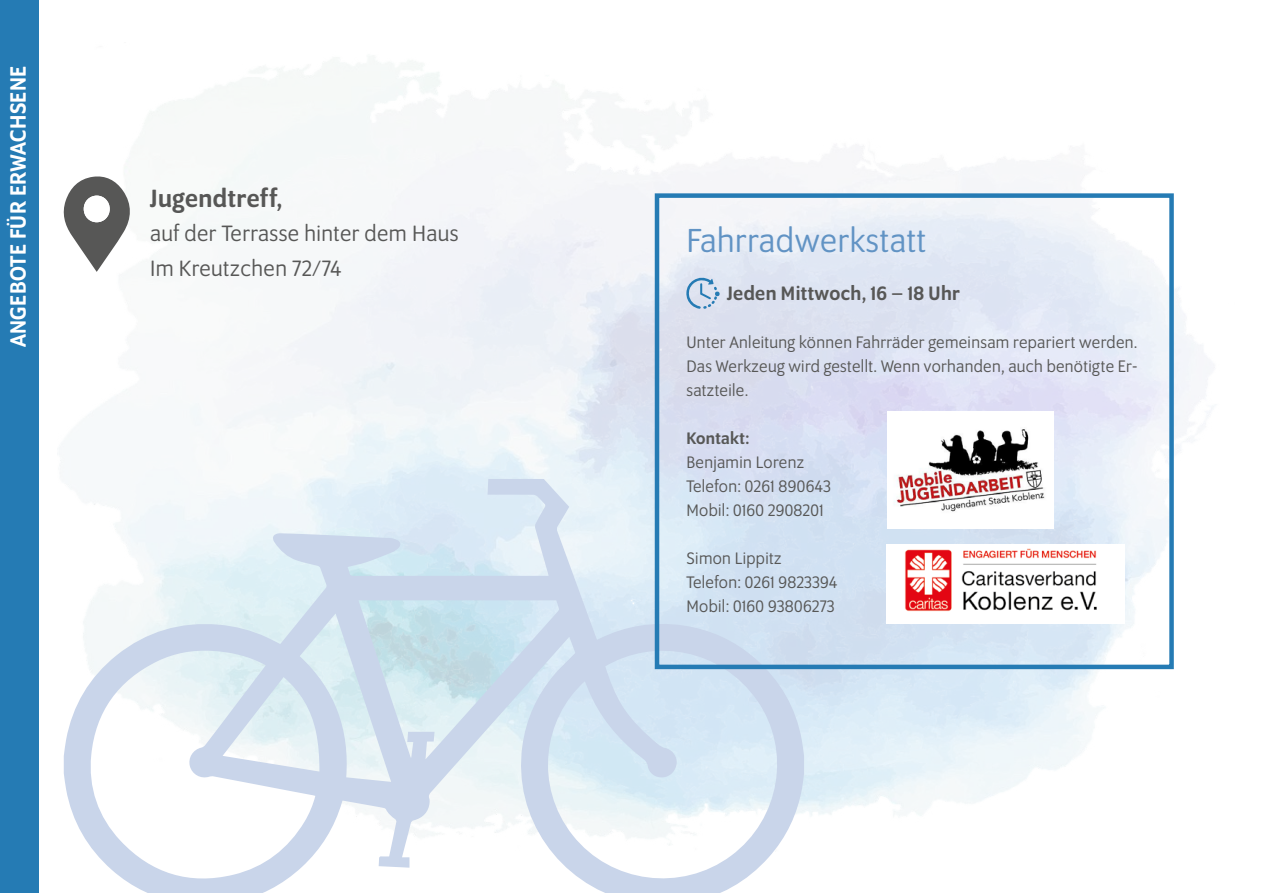
<style>
.page{position:relative;width:1263px;height:893px;background:#fff}
.page>*{position:absolute;margin:0;border:0;box-sizing:border-box;transform-origin:0 0}
.t1{font:36px "Program OT";letter-spacing:.02em;color:#6193c4}
.t2{font:500 27px "Program OT";letter-spacing:.02em;color:#575756}
.t3{font:24px/34.5px "Program OT";letter-spacing:.02em;color:#575756}
.t4{font:500 24px "Program OT";letter-spacing:.02em;color:#fff}
.t5{font:500 21px "Program OT";letter-spacing:.02em;color:#575756}
.t6{font:18px/24px "Program OT";letter-spacing:.02em;color:#575756}
.t7{font:500 18px "Program OT";letter-spacing:.02em;color:#575756}
</style>
<div class="page">
<svg style="left:64px;top:479px;width:740px;height:414px"></svg>
<div style="left:655px;top:193px;width:519px;height:476px;border:4px solid #257bb4"></div>
<svg style="left:686px;top:277px;width:34px;height:32px"></svg>
<img style="left:904px;top:548px;width:193px;height:64px">
<img style="left:893px;top:427px;width:153px;height:86px">
<div style="left:0;top:0;width:38px;height:893px;background:#257bb4"></div>
<svg style="left:63px;top:175px;width:69px;height:97px"></svg>
<div style="left:84px;top:196px;width:26px;height:26px;background:#fff;border-radius:50%"></div>
<h3 class="t4" style="left:5px;top:347px;width:283px;rotate:-90deg">ANGEBOTE FÜR ERWACHSENE</h3>
<h2 class="t2" style="left:150px;top:183px;width:134px">Jugendtreff,</h2>
<h3 class="t3" style="left:150px;top:216px;width:310px">auf der Terrasse hinter dem Haus<br>Im Kreutzchen 72/74</h3>
<h1 class="t1" style="left:686px;top:220px;width:241px">Fahrradwerkstatt</h1>
<p class="t5" style="left:727px;top:281px;width:234px">Jeden Mittwoch, 16 – 18 Uhr</p>
<p class="t6" style="left:686px;top:330px;width:453px;text-align:justify">Unter Anleitung können Fahrräder gemeinsam repariert werden.<br>Das Werkzeug wird gestellt. Wenn vorhanden, auch benötigte Er&shy;satzteile.</p>
<p class="t7" style="left:686px;top:428px;width:65px">Kontakt:</p>
<p class="t6" style="left:686px;top:450px;width:146px">Benjamin Lorenz<br>Telefon: 0261 890643<br>Mobil: 0160 2908201</p>
<p class="t6" style="left:686px;top:546px;width:153px">Simon Lippitz<br>Telefon: 0261 9823394<br>Mobil: 0160 93806273</p>
</div>
